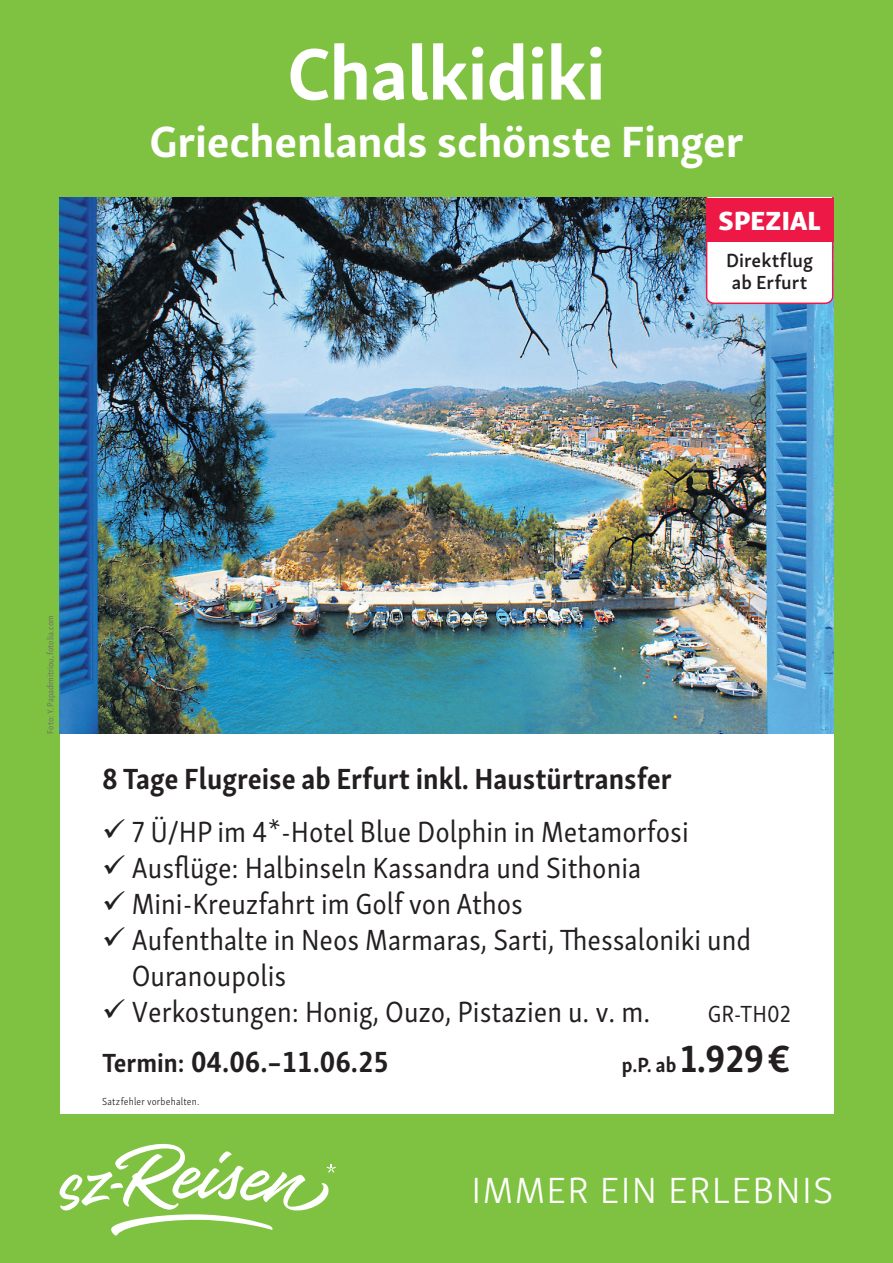
<style>
.page{position:relative;width:893px;height:1263px;background:#7fc241}
.page>*{position:absolute;margin:0;border:0;box-sizing:border-box;transform-origin:0 0}
.t1{font:700 75px "Skolar Sans Latn";letter-spacing:-.01em;color:#fff}
.t2{font:700 45px "Skolar Sans Latn";letter-spacing:-.005em;color:#fff}
.t3{font:300 37.5px "Skolar Sans Latn";letter-spacing:.035em;color:#fff}
.t4{font:30px/36px "Skolar Sans Latn Cn";color:#231f20}
.t5{font:700 30px "Skolar Sans Latn Cn";color:#231f20}
.t6{font:27px "Skolar Sans Latn Eb";letter-spacing:.01em;color:#fff}
.t7{font:24px "Skolar Sans Latn Cn";color:#231f20}
.t8{font:700 21px "Skolar Sans Latn Cn";color:#231f20}
.t9{font:600 19.5px/22.5px "Skolar Sans Latn";color:#231f20}
.t10{font:300 10.5px "Skolar Sans Latn Cn";letter-spacing:.02em;color:#231f20}
.t11{font:9px "Skolar Sans Latn Cn";color:#6c6d70}
.s1{font-size:27px}
.s2{font-size:39px}
</style>
<div class="page">
<div style="left:60px;top:702px;width:773px;height:412px;background:#fff"></div>
<img style="left:60px;top:198px;width:773px;height:535px">
<svg style="left:60px;top:1144px;width:276px;height:91px"></svg>
<div style="left:706px;top:242px;width:127px;height:62px;background:#fff"></div>
<div style="left:706px;top:198px;width:127px;height:44px;background:#ed1845"></div>
<h1 class="t1" style="left:287px;top:13px;width:320px">Chalkidiki</h1>
<h2 class="t2" style="left:149px;top:105px;width:596px">Griechenlands schönste Finger</h2>
<p class="t6" style="left:719px;top:197px;width:104px">SPEZIAL</p>
<p class="t9" style="left:726px;top:247px;width:88px">Direktflug ab Erfurt</p>
<p class="t11" style="left:44px;top:733px;width:119px;rotate:-90deg">Foto: Y. Papadimitriou, fotolia.com</p>
<p class="t5" style="left:102px;top:754px;width:571px">8 Tage Flugreise ab Erfurt inkl. Haustürtransfer</p>
<p class="t4" style="left:132px;top:811px;width:621px">7 Ü/HP im 4*-Hotel Blue Dolphin in Metamorfosi Ausflüge: Halbinseln Kassandra und Sithonia Mini-Kreuzfahrt im Golf von Athos<br>Aufenthalte in Neos Marmaras, Sarti, Thessaloniki und Ouranoupolis<br>Verkostungen: Honig, Ouzo, Pistazien u. v. m.</p>
<p class="t7" style="left:708px;top:995px;width:84px">GR-TH02</p>
<p class="t5" style="left:102px;top:1037px;width:289px"><span class="s1">Termin:</span> 04.06.–11.06.25</p>
<p class="t8" style="left:622px;top:1047px;width:171px">p.P. ab <span class="s2">1.929 €</span></p>
<p class="t10" style="left:102px;top:1093px;width:99px">Satzfehler vorbehalten.</p>
<p class="t3" style="left:472px;top:1162px;width:363px">IMMER EIN ERLEBNIS</p>
</div>
